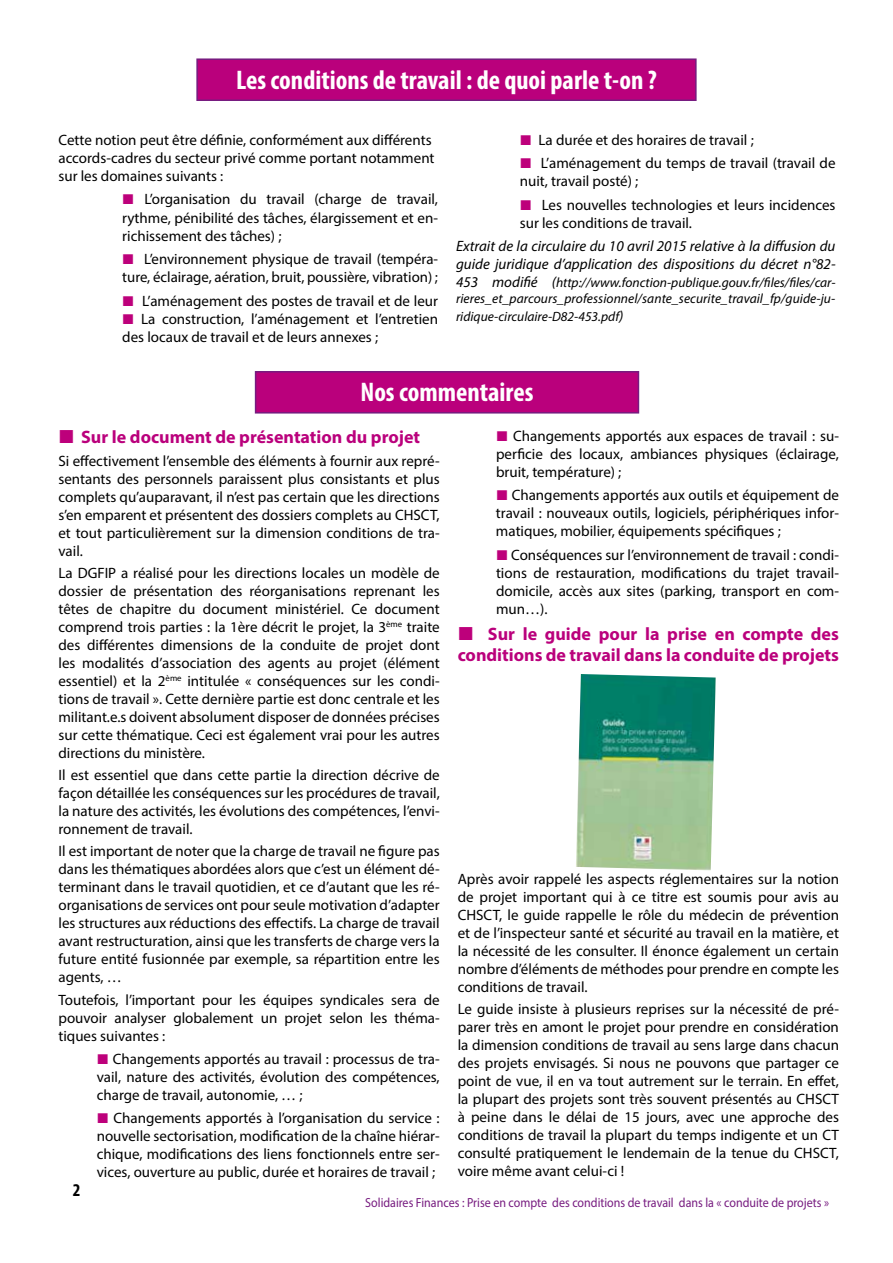
<style>
.page{position:relative;width:893px;height:1263px;background:#fff}
.page>*{position:absolute;margin:0;border:0;box-sizing:border-box;transform-origin:0 0}
.t1{font:700 condensed 27px "Myriad Pro";color:#fff}
.t2{font:700 18px/21.6px "Myriad Pro";color:#ba007c;text-align:right}
.t3{font:700 condensed 18px "Myriad Pro";color:#000}
.t4{font:15px/18px "Myriad Pro";color:#000;text-align:justify}
.t5{font:italic 15px/18px "Myriad Pro";color:#000}
.t6{font:italic 13.5px/16.2px "Myriad Pro";color:#000}
.t7{font:13.2px "Myriad Pro";color:#771c80;scale:.91 1}
.s1{font-size:15px}
</style>
<div class="page">
<div style="left:256px;top:372px;width:382px;height:41px;background:#ba007c"></div>
<div style="left:255px;top:371px;width:384px;height:43px;border:2px solid #771c80"></div>
<div style="left:197px;top:59px;width:499px;height:41px;background:#ba007c"></div>
<div style="left:196px;top:58px;width:501px;height:43px;border:2px solid #771c80"></div>
<img style="left:576px;top:674px;width:140px;height:196px">
<h1 class="t1" style="left:236px;top:63px;width:422px">Les conditions de travail : de quoi parle t-on ?</h1>
<p class="t4" style="left:58px;top:131px;width:378px;text-align:left">Cette notion peut être définie, conformément aux différents accords-cadres du secteur privé comme portant notamment sur les domaines suivants :</p>
<p class="t4" style="left:122px;top:190px;width:317px;line-height:18.5px;text-indent:22px">L’organisation du travail (charge de travail, rythme, pénibilité des tâches, élargissement et en&shy;richissement des tâches) ;</p>
<p class="t4" style="left:122px;top:250px;width:317px;text-align:right">L’environnement physique de travail (tempéra&shy;ture, éclairage, aération, bruit, poussière, vibration) ;</p>
<p class="t4" style="left:142px;top:291px;width:298px">L’aménagement des postes de travail et de leur</p>
<p class="t4" style="left:141px;top:310px;width:298px">La construction, l’aménagement et l’entretien</p>
<p class="t4" style="left:122px;top:328px;width:257px">des locaux de travail et de leurs annexes ;</p>
<p class="t4" style="left:538px;top:128px;width:299px;line-height:23.1px">La durée et des horaires de travail ;<br>L’aménagement du temps de travail (travail de</p>
<p class="t4" style="left:542px;top:170px;width:295px;line-height:23.1px;text-indent:-22px">nuit, travail posté) ;<br>Les nouvelles technologies et leurs incidences</p>
<p class="t4" style="left:520px;top:214px;width:174px">sur les conditions de travail.</p>
<p class="t5" style="left:456px;top:236px;width:381px">Extrait de la circulaire du 10 avril 2015 relative à la diffusion du guide juridique d’application des dispositions du décret n°82-</p>
<p class="t6" style="left:456px;top:274px;width:381px"><span class="s1">453 modifié (</span>http://www.fonction-publique.gouv.fr/files/files/car&shy;rieres_et_parcours_professionnel/sante_securite_travail_fp/guide-ju-</p>
<p class="t6" style="left:456px;top:308px;width:169px">ridique-circulaire-D82-453.pdf<span class="s1">)</span></p>
<h1 class="t1" style="left:361px;top:375px;width:174px">Nos commentaires</h1>
<p class="t2" style="left:81px;top:426px;width:340px">Sur le document de présentation du projet</p>
<p class="t4" style="left:58px;top:451px;width:383px">Si effectivement l’ensemble des éléments à fournir aux repré&shy;sentants des personnels paraissent plus consistants et plus complets qu’auparavant, il n’est pas certain que les directions s’en emparent et présentent des dossiers complets au CHSCT, et tout particulièrement sur la dimension conditions de tra&shy;vail.</p>
<p class="t4" style="left:58px;top:564px;width:383px">La DGFIP a réalisé pour les directions locales un modèle de dossier de présentation des réorganisations reprenant les têtes de chapitre du document ministériel. Ce document comprend trois parties : la 1ère décrit le projet, la 3<sup>ème</sup> traite des différentes dimensions de la conduite de projet dont les modalités d’association des agents au projet (élément essentiel) et la 2<sup>ème</sup> intitulée « conséquences sur les condi&shy;tions de travail ». Cette dernière partie est donc centrale et les militant.e.s doivent absolument disposer de données précises sur cette thématique. Ceci est également vrai pour les autres directions du ministère.</p>
<p class="t4" style="left:58px;top:766px;width:383px">Il est essentiel que dans cette partie la direction décrive de façon détaillée les conséquences sur les procédures de travail, la nature des activités, les évolutions des compétences, l’envi&shy;ronnement de travail.</p>
<p class="t4" style="left:58px;top:842px;width:383px">Il est important de noter que la charge de travail ne figure pas dans les thématiques abordées alors que c’est un élément dé&shy;terminant dans le travail quotidien, et ce d’autant que les ré&shy;organisations de services ont pour seule motivation d’adapter les structures aux réductions des effectifs. La charge de travail avant restructuration, ainsi que les transferts de charge vers la future entité fusionnée par exemple, sa répartition entre les agents, …</p>
<p class="t4" style="left:58px;top:990px;width:383px">Toutefois, l’important pour les équipes syndicales sera de pouvoir analyser globalement un projet selon les théma&shy;tiques suivantes :</p>
<p class="t4" style="left:97px;top:1049px;width:344px;text-indent:16px">Changements apportés au travail : processus de tra&shy;vail, nature des activités, évolution des compétences, charge de travail, autonomie, … ;</p>
<p class="t4" style="left:97px;top:1109px;width:344px;text-indent:17px">Changements apportés à l’organisation du service : nouvelle sectorisation, modification de la chaîne hiérar&shy;chique, modifications des liens fonctionnels entre ser&shy;vices, ouverture au public, durée et horaires de travail ;</p>
<p class="t4" style="left:496px;top:427px;width:344px;text-indent:17px">Changements apportés aux espaces de travail : su&shy;perficie des locaux, ambiances physiques (éclairage, bruit, température) ;</p>
<p class="t4" style="left:496px;top:486px;width:344px;text-indent:16px">Changements apportés aux outils et équipement de travail : nouveaux outils, logiciels, périphériques infor&shy;matiques, mobilier, équipements spécifiques ;</p>
<p class="t4" style="left:496px;top:545px;width:344px;text-indent:15px">Conséquences sur l’environnement de travail : condi&shy;tions de restauration, modifications du trajet travail&shy;domicile, accès aux sites (parking, transport en com&shy;mun…).</p>
<p class="t2" style="left:458px;top:622px;width:383px">Sur le guide pour la prise en compte des conditions de travail dans la conduite de projets</p>
<p class="t4" style="left:458px;top:869px;width:383px">Après avoir rappelé les aspects réglementaires sur la notion de projet important qui à ce titre est soumis pour avis au CHSCT, le guide rappelle le rôle du médecin de prévention et de l’inspecteur santé et sécurité au travail en la matière, et la nécessité de les consulter. Il énonce également un certain nombre d’éléments de méthodes pour prendre en compte les conditions de travail.</p>
<p class="t4" style="left:458px;top:1000px;width:383px">Le guide insiste à plusieurs reprises sur la nécessité de pré&shy;parer très en amont le projet pour prendre en considération la dimension conditions de travail au sens large dans chacun des projets envisagés. Si nous ne pouvons que partager ce point de vue, il en va tout autrement sur le terrain. En effet, la plupart des projets sont très souvent présentés au CHSCT à peine dans le délai de 15 jours, avec une approche des conditions de travail la plupart du temps indigente et un CT consulté pratiquement le lendemain de la tenue du CHSCT, voire même avant celui-ci !</p>
<p class="t3" style="left:73px;top:1178px;width:9px">2</p>
<p class="t7" style="left:365px;top:1194px;width:511px">Solidaires Finances : Prise en compte des conditions de travail dans la « conduite de projets »</p>
</div>
